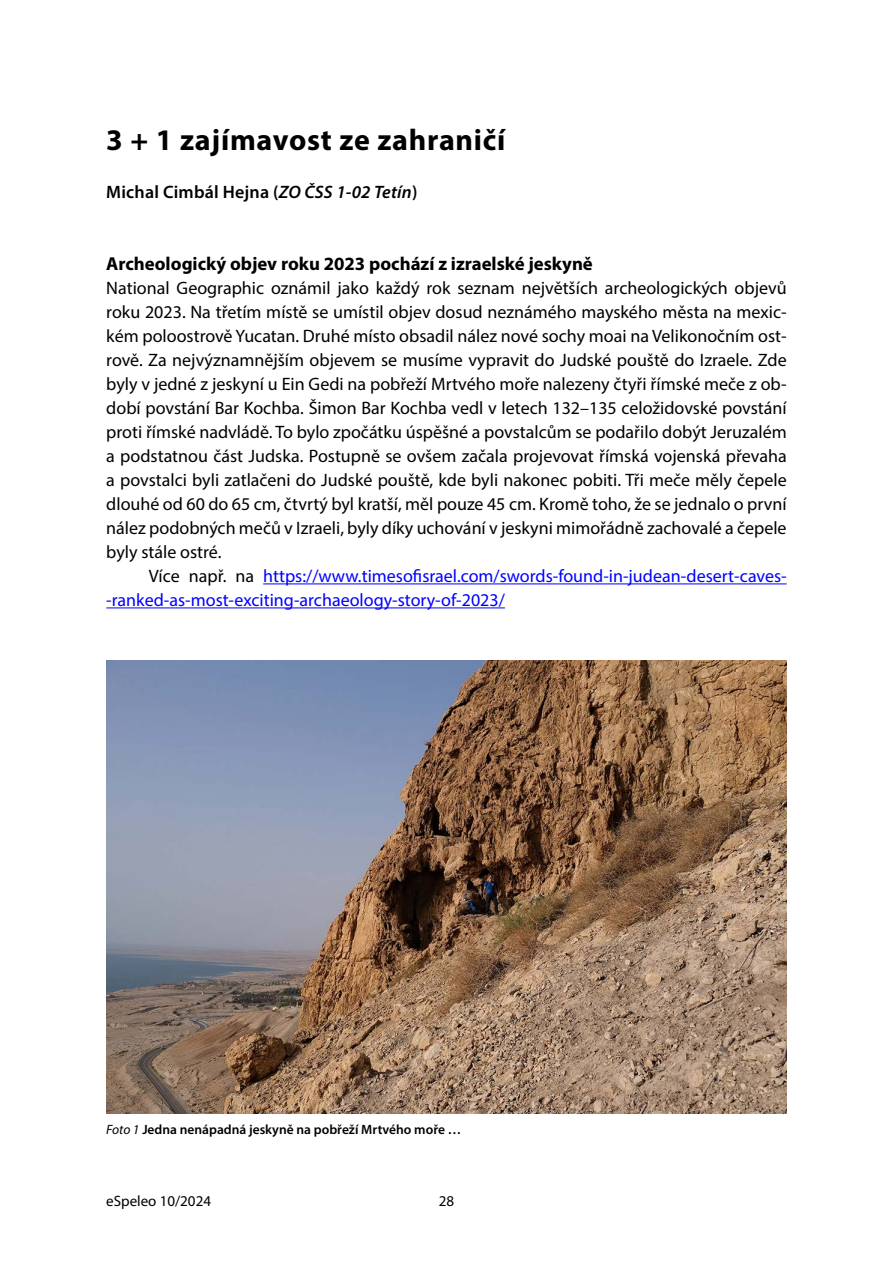
<style>
.page{position:relative;width:893px;height:1263px;background:#fff}
.page>*{position:absolute;margin:0;border:0;box-sizing:border-box;transform-origin:0 0}
.nadpis1{font:700 30px "Myriad Pro";letter-spacing:.025em;color:#000}
.mezititulek{font:700 18.75px "Myriad Pro";color:#000}
.txt1{font:18px/24px "Myriad Pro";color:#000;text-align:justify}
.txt0{font:18px/24px "Myriad Pro";color:#00f}
.autor{font:600 18px "Myriad Pro";letter-spacing:.01em;color:#000}
.t1{font:15px "Myriad Pro";color:#000}
.obrazek{font:600 13.5px "Myriad Pro";color:#000}
.s1{font-style:italic}
.s2{color:#000}
.s3{font-weight:400;font-style:italic}
</style>
<div class="page">
<hr style="left:263px;top:583px;width:524px;height:1px;background:#00f">
<hr style="left:106px;top:607px;width:399px;height:1px;background:#00f">
<img style="left:106px;top:660px;width:681px;height:453px">
<p class="nadpis1" style="left:106px;top:120px;width:401px">3 + 1 zajímavost ze zahraničí</p>
<p class="autor" style="left:106px;top:181px;width:313px">Michal Cimbál Hejna (<span class="s1">ZO ČSS 1-02 Tetín</span>)</p>
<p class="mezititulek" style="left:106px;top:252px;width:488px">Archeologický objev roku 2023 pochází z izraelské jeskyně</p>
<p class="txt1" style="left:106px;top:276px;width:682px">National Geographic oznámil jako každý rok seznam největších archeologických objevů roku 2023. Na třetím místě se umístil objev dosud neznámého mayského města na mexic&shy;kém poloostrově Yucatan. Druhé místo obsadil nález nové sochy moai na Velikonočním ost&shy;rově. Za nejvýznamnějším objevem se musíme vypravit do Judské pouště do Izraele. Zde byly v jedné z jeskyní u Ein Gedi na pobřeží Mrtvého moře nalezeny čtyři římské meče z ob&shy;dobí povstání Bar Kochba. Šimon Bar Kochba vedl v letech 132–135 celožidovské povstání proti římské nadvládě. To bylo zpočátku úspěšné a povstalcům se podařilo dobýt Jeruzalém a podstatnou část Judska. Postupně se ovšem začala projevovat římská vojenská převaha a povstalci byli zatlačeni do Judské pouště, kde byli nakonec pobiti. Tři meče měly čepele dlouhé od 60 do 65 cm, čtvrtý byl kratší, měl pouze 45 cm. Kromě toho, že se jednalo o první nález podobných mečů v Izraeli, byly díky uchování v jeskyni mimořádně zachovalé a čepele byly stále ostré.</p>
<p class="txt0" style="left:106px;top:564px;width:682px;text-indent:43px"><span class="s2">Více např. na</span> https://www.timesofisrael.com/swords-found-in-judean-desert-caves--ranked-as-most-exciting-archaeology-story-of-2023/</p>
<p class="obrazek" style="left:106px;top:1121px;width:356px"><span class="s3">Foto 1</span> Jedna nenápadná jeskyně na pobřeží Mrtvého moře …</p>
<p class="t1" style="left:106px;top:1192px;width:106px">eSpeleo 10/2024</p>
<p class="t1" style="left:439px;top:1192px;width:17px">28</p>
</div>
